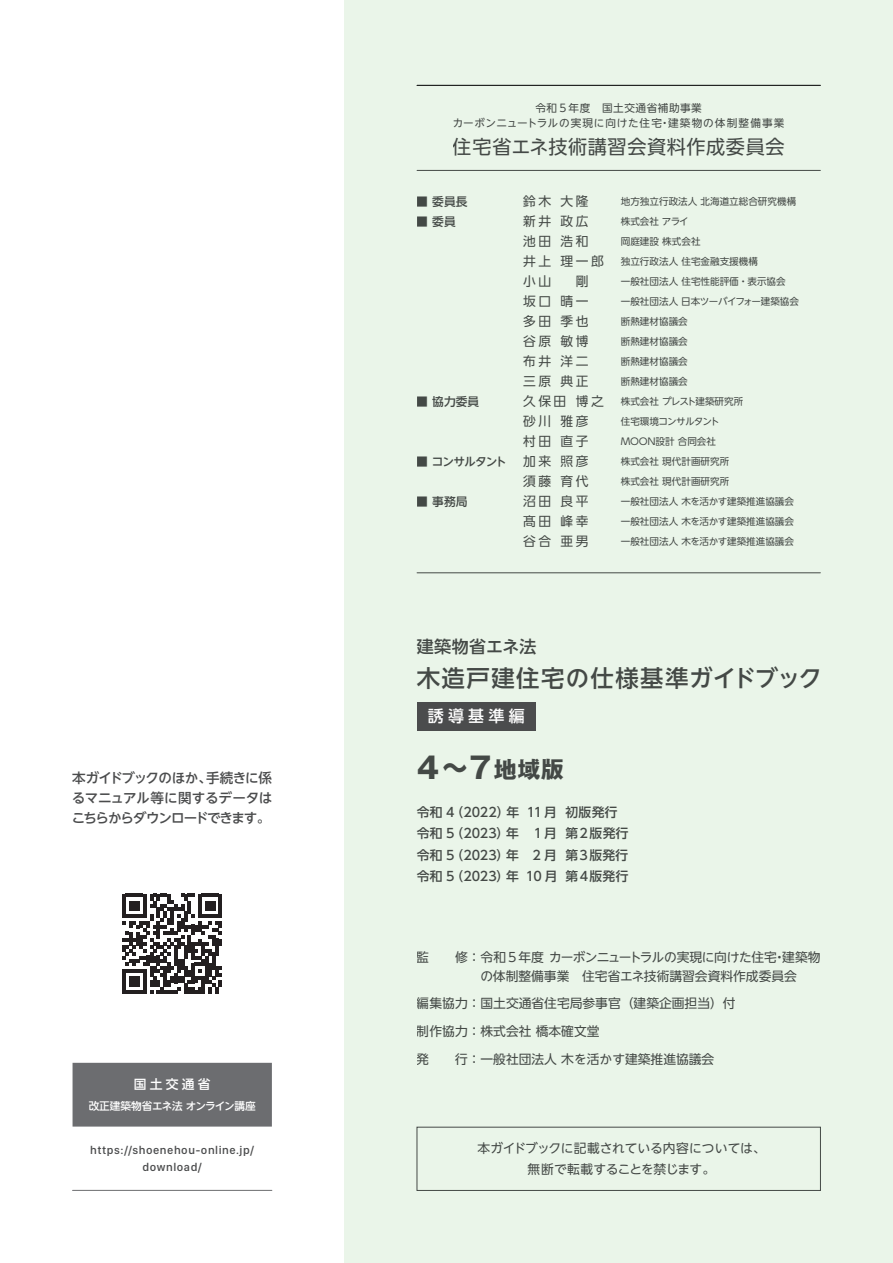
<style>
.page{position:relative;width:893px;height:1263px;background:#fff}
.page>*{position:absolute;margin:0;border:0;box-sizing:border-box;transform-origin:0 0}
.t1{font:700 29.7px "Gothic MB101 Pr 6 N";color:#4b4c4d}
.t2{font:500 23.4px "UD Shin Go NT Pr 6 N";letter-spacing:.06em;color:#4b4c4d}
.t3{font:19.2px "UD Shin Go NT Pr 6 N";letter-spacing:.03em;color:#4b4c4d}
.t4{font:500 16.95px "UD Shin Go NT Pr 6 N";letter-spacing:.015em;color:#4b4c4d}
.t5{font:500 15.9px "UD Shin Go NT Pr 6 N";letter-spacing:.27em;color:#fff}
.t6{font:500 13.5px/20.2px "UD Shin Go NT Pr 6 N";letter-spacing:-.055em;color:#4b4c4d;text-align:justify}
.t7{font:12.75px/27.6px "UD Shin Go NT Pr 6 N";color:#4b4c4d}
.t8{font:500 12.75px/21.3px "UD Shin Go NT Pr 6 N";letter-spacing:.025em;color:#4b4c4d}
.t9{font:500 12.75px "UD Shin Go NT Pr 6 N";letter-spacing:.25em;color:#fff}
.t10{font:500 11.7px/17px "SF Compact Display";letter-spacing:.045em;color:#4b4c4d;text-align:center}
.t11{font:500 11.7px "UD Shin Go NT Pr 6 N";color:#4b4c4d}
.t12{font:500 11.7px "UD Shin Go NT Pr 6 N";letter-spacing:-.08em;color:#4b4c4d}
.t13{font:10.65px/14.9px "UD Shin Go NT Pr 6 N";letter-spacing:.06em;color:#4b4c4d;text-align:center}
.t14{font:500 10.65px "UD Shin Go NT Pr 6 N";letter-spacing:-.035em;color:#fff}
.t15{font:9.6px "UD Shin Go NT Pr 6 N";color:#4b4c4d}
.t16{font:9.6px "UD Shin Go NT Pr 6 N";letter-spacing:-.07em;color:#4b4c4d}
.t17{font:9.6px "UD Shin Go NT Pr 6 N";letter-spacing:-.03em;color:#4b4c4d}
.s1{font-weight:400}
.s2{font-size:22.95px}
</style>
<div class="page">
<div style="left:344px;top:0;width:549px;height:1263px;background:#eaf5e9"></div>
<div style="left:417px;top:1127px;width:404px;height:64px;border:1px solid #4b4c4d"></div>
<hr style="left:73px;top:1190px;width:199px;height:1px;background:#6c6d70">
<svg style="left:122px;top:894px;width:100px;height:100px"></svg>
<div style="left:73px;top:1063px;width:199px;height:63px;background:#6c6d70"></div>
<hr style="left:417px;top:170px;width:403px;height:1px;background:#4b4c4d">
<hr style="left:417px;top:85px;width:403px;height:1px;background:#4b4c4d">
<hr style="left:417px;top:572px;width:403px;height:1px;background:#4b4c4d">
<div style="left:417px;top:702px;width:118px;height:28px;background:#4b4c4d"></div>
<p class="t6" style="left:71px;top:767px;width:203px">本ガイドブックのほか、手続きに係るマニュアル等に関するデータはこちらからダウンロードできます。</p>
<p class="t9" style="left:134px;top:1074px;width:78px">国土交通省</p>
<p class="t14" style="left:89px;top:1097px;width:169px">改正建築物省エネ法 オンライン講座</p>
<p class="t10" style="left:90px;top:1142px;width:166px">https://shoenehou-online.jp/ download/</p>
<p class="t13" style="left:452px;top:101px;width:334px">令和5年度　国土交通省補助事業<br>カーボンニュートラルの実現に向けた住宅・建築物の体制整備事業</p>
<h3 class="t3" style="left:453px;top:131px;width:333px">住宅省エネ技術講習会資料作成委員会</h3>
<p class="t11" style="left:417px;top:192px;width:52px">■ 委員長</p>
<p class="t7" style="left:523px;top:187px;width:67px">鈴木 大隆</p>
<p class="t15" style="left:621px;top:194px;width:177px">地方独立行政法人 北海道立総合研究機構</p>
<p class="t11" style="left:417px;top:212px;width:40px">■ 委員</p>
<p class="t7" style="left:523px;top:207px;width:67px">新井 政広</p>
<p class="t15" style="left:621px;top:214px;width:69px">株式会社 アライ</p>
<p class="t7" style="left:523px;top:227px;width:67px">池田 浩和</p>
<p class="t15" style="left:621px;top:234px;width:81px">岡庭建設 株式会社</p>
<p class="t7" style="left:523px;top:247px;width:82px">井上 理一郎</p>
<p class="t15" style="left:621px;top:254px;width:139px">独立行政法人 住宅金融支援機構</p>
<p class="t7" style="left:523px;top:267px;width:67px">小山　 剛</p>
<p class="t15" style="left:621px;top:273px;width:166px">一般社団法人 住宅性能評価・表示協会</p>
<p class="t7" style="left:523px;top:287px;width:67px">坂口 晴一</p>
<p class="t15" style="left:621px;top:293px;width:180px">一般社団法人 日本ツーバイフォー建築協会</p>
<p class="t7" style="left:523px;top:307px;width:67px">多田 季也</p>
<p class="t15" style="left:621px;top:313px;width:68px">断熱建材協議会</p>
<p class="t7" style="left:523px;top:327px;width:67px">谷原 敏博</p>
<p class="t15" style="left:621px;top:333px;width:68px">断熱建材協議会</p>
<p class="t7" style="left:523px;top:347px;width:67px">布井 洋二</p>
<p class="t15" style="left:621px;top:353px;width:68px">断熱建材協議会</p>
<p class="t7" style="left:523px;top:367px;width:67px">三原 典正</p>
<p class="t15" style="left:621px;top:373px;width:68px">断熱建材協議会</p>
<p class="t11" style="left:417px;top:392px;width:64px"><span class="s1">■</span> 協力委員</p>
<p class="t7" style="left:523px;top:387px;width:82px">久保田 博之</p>
<p class="t15" style="left:621px;top:393px;width:124px">株式会社 プレスト建築研究所</p>
<p class="t7" style="left:523px;top:407px;width:67px">砂川 雅彦</p>
<p class="t16" style="left:621px;top:413px;width:100px">住宅環境コンサルタント</p>
<p class="t7" style="left:523px;top:427px;width:67px">村田 直子</p>
<p class="t17" style="left:621px;top:433px;width:97px">ＭＯＯＮ設計 合同会社</p>
<p class="t12" style="left:417px;top:452px;width:92px">■ コンサルタント</p>
<p class="t7" style="left:523px;top:447px;width:67px">加来 照彦</p>
<p class="t15" style="left:621px;top:453px;width:110px">株式会社 現代計画研究所</p>
<p class="t7" style="left:523px;top:467px;width:67px">須藤 育代</p>
<p class="t15" style="left:621px;top:473px;width:110px">株式会社 現代計画研究所</p>
<p class="t11" style="left:417px;top:492px;width:52px">■ 事務局</p>
<p class="t7" style="left:523px;top:487px;width:67px">沼田 良平</p>
<p class="t15" style="left:621px;top:493px;width:175px">一般社団法人 木を活かす建築推進協議会</p>
<p class="t7" style="left:523px;top:507px;width:67px">髙田 峰幸</p>
<p class="t15" style="left:621px;top:513px;width:175px">一般社団法人 木を活かす建築推進協議会</p>
<p class="t7" style="left:523px;top:527px;width:67px">谷合 亜男</p>
<p class="t15" style="left:621px;top:533px;width:175px">一般社団法人 木を活かす建築推進協議会</p>
<h3 class="t4" style="left:417px;top:633px;width:121px">建築物省エネ法</h3>
<h2 class="t2" style="left:417px;top:659px;width:407px">木造戸建住宅の仕様基準ガイドブック</h2>
<p class="t5" style="left:428px;top:703px;width:98px">誘導基準編</p>
<h1 class="t1" style="left:417px;top:743px;width:148px">4～7<span class="s2">地域版</span></h1>
<p class="t8" style="left:417px;top:801px;width:213px">令和 4（2022）年 11 月 初版発行令和 5（2023）年 1 月 第2版発行令和 5（2023）年 2 月 第3版発行令和 5（2023）年 10 月 第4版発行</p>
<p class="t7" style="left:480px;top:947px;width:342px;line-height:19.2px;text-indent:-64px">監　　修： 令和 5 年度カーボンニュートラルの実現に向けた住宅・建築物の体制整備事業　住宅省エネ技術講習会資料作成委員会</p>
<p class="t7" style="left:417px;top:989px;width:320px">編集協力： 国土交通省住宅局参事官（建築企画担当）付制作協力： 株式会社橋本確文堂<br>発　　行： 一般社団法人木を活かす建築推進協議会</p>
<p class="t7" style="left:477px;top:1137px;width:290px;line-height:21.3px;text-align:center">本ガイドブックに記載されている内容については、無断で転載することを禁じます。</p>
</div>
